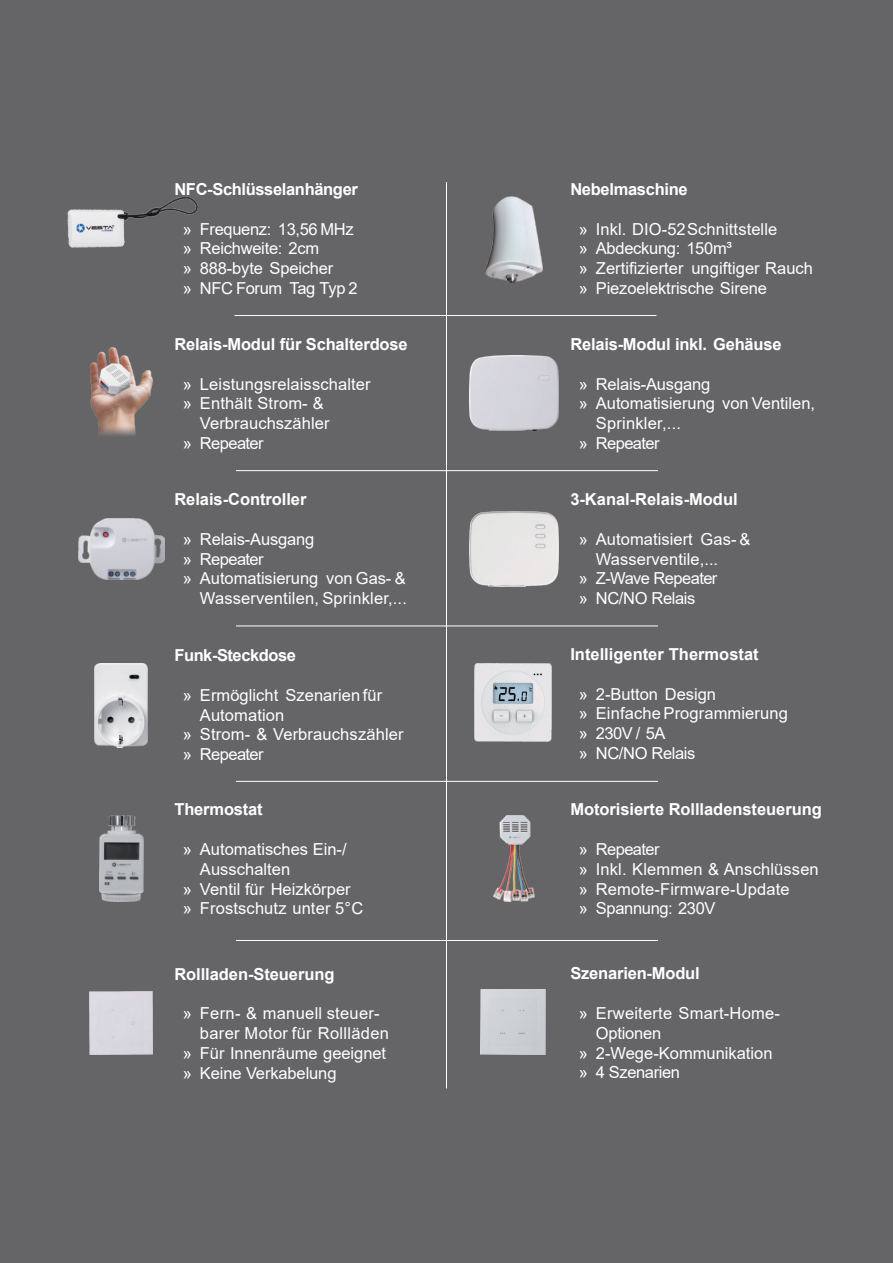
<style>
.page{position:relative;width:893px;height:1263px;background:#656568}
.page>*{position:absolute;margin:0;border:0;box-sizing:border-box;transform-origin:0 0}
.t1{font:16.5px/19.8px "Arial";color:#fff}
.t2{font:700 16.5px "Arial";letter-spacing:-.01em;color:#fff}
.t3{font:16.5px "Arial";letter-spacing:-.035em;color:#fff}
.t4{font:16.5px "Arial";letter-spacing:.02em;color:#fff}
.t5{font:700 16.5px "Arial";letter-spacing:-.03em;color:#fff}
.t6{font:16.5px "Arial";letter-spacing:-.02em;color:#fff}
.t7{font:16.5px "Arial";letter-spacing:-.025em;color:#fff}
</style>
<div class="page">
<img style="left:67px;top:197px;width:131px;height:51px">
<img style="left:485px;top:196px;width:57px;height:86px">
<img style="left:91px;top:347px;width:62px;height:89px">
<img style="left:469px;top:355px;width:89px;height:76px">
<img style="left:79px;top:518px;width:86px;height:61px">
<img style="left:469px;top:511px;width:89px;height:75px">
<img style="left:95px;top:664px;width:53px;height:84px">
<img style="left:474px;top:664px;width:77px;height:77px">
<img style="left:99px;top:816px;width:45px;height:85px">
<img style="left:493px;top:815px;width:41px;height:87px">
<div style="left:90px;top:991px;width:63px;height:64px;background:#d9d8df"></div>
<img style="left:480px;top:990px;width:65px;height:65px">
<hr style="left:446px;top:182px;width:1px;height:906px;background:#fff">
<hr style="left:234px;top:315px;width:422px;height:1px;background:#fff">
<hr style="left:236px;top:470px;width:422px;height:1px;background:#fff">
<hr style="left:236px;top:626px;width:422px;height:1px;background:#fff">
<hr style="left:236px;top:781px;width:422px;height:1px;background:#fff">
<hr style="left:236px;top:940px;width:422px;height:1px;background:#fff">
<p class="t2" style="left:174px;top:183px;width:185px">NFC-Schlüsselanhänger</p>
<p class="t1" style="left:183px;top:220px;width:176px">» Frequenz: 13,56 MHz » Reichweite: 2cm<br>» 888-byte Speicher<br>» NFC Forum Tag Typ 2</p>
<p class="t2" style="left:174px;top:338px;width:235px">Relais-Modul für Schalterdose</p>
<p class="t1" style="left:183px;top:375px;width:189px">» Leistungsrelaisschalter</p>
<p class="t1" style="left:183px;top:395px;width:143px">» Enthält Strom- &amp;</p>
<p class="t1" style="left:200px;top:415px;width:131px">Verbrauchszähler</p>
<p class="t3" style="left:183px;top:437px;width:82px">» Repeater</p>
<p class="t2" style="left:174px;top:493px;width:134px">Relais-Controller</p>
<p class="t1" style="left:183px;top:531px;width:133px">» Relais-Ausgang</p>
<p class="t3" style="left:183px;top:553px;width:82px">» Repeater</p>
<p class="t1" style="left:183px;top:570px;width:224px">» Automatisierung von Gas- &amp;</p>
<p class="t1" style="left:200px;top:590px;width:208px">Wasserventilen, Sprinkler,...</p>
<p class="t5" style="left:174px;top:649px;width:123px">Funk-Steckdose</p>
<p class="t1" style="left:183px;top:686px;width:201px">» Ermöglicht Szenarien für</p>
<p class="t1" style="left:200px;top:706px;width:86px">Automation</p>
<p class="t1" style="left:183px;top:726px;width:222px">» Strom- &amp; Verbrauchszähler</p>
<p class="t3" style="left:183px;top:748px;width:82px">» Repeater</p>
<p class="t2" style="left:174px;top:803px;width:90px">Thermostat</p>
<p class="t1" style="left:183px;top:841px;width:165px">» Automatisches Ein-/</p>
<p class="t1" style="left:200px;top:861px;width:92px">Ausschalten</p>
<p class="t1" style="left:183px;top:880px;width:169px">» Ventil für Heizkörper</p>
<p class="t1" style="left:183px;top:900px;width:182px">» Frostschutz unter 5°C</p>
<p class="t2" style="left:174px;top:968px;width:162px">Rollladen-Steuerung</p>
<p class="t1" style="left:183px;top:1005px;width:198px">» Fern- &amp; manuell steuer-</p>
<p class="t4" style="left:200px;top:1027px;width:191px">barer Motor für Rollläden</p>
<p class="t1" style="left:183px;top:1045px;width:205px">» Für Innenräume geeignet</p>
<p class="t1" style="left:183px;top:1065px;width:155px">» Keine Verkabelung</p>
<p class="t2" style="left:570px;top:183px;width:119px">Nebelmaschine</p>
<p class="t1" style="left:579px;top:220px;width:236px">» Inkl. DIO-52Schnittstelle<br>» Abdeckung: 150m³<br>» Zertifizierter ungiftiger Rauch » Piezoelektrische Sirene</p>
<p class="t2" style="left:570px;top:338px;width:213px">Relais-Modul inkl. Gehäuse</p>
<p class="t1" style="left:579px;top:375px;width:133px">» Relais-Ausgang</p>
<p class="t1" style="left:579px;top:395px;width:238px">» Automatisierung von Ventilen,</p>
<p class="t1" style="left:596px;top:415px;width:87px">Sprinkler,...</p>
<p class="t3" style="left:579px;top:437px;width:82px">» Repeater</p>
<p class="t2" style="left:570px;top:493px;width:169px">3-Kanal-Relais-Modul</p>
<p class="t1" style="left:579px;top:531px;width:173px">» Automatisiert Gas- &amp;</p>
<p class="t1" style="left:596px;top:550px;width:124px">Wasserventile,...</p>
<p class="t3" style="left:579px;top:572px;width:140px">» Z-Wave Repeater</p>
<p class="t6" style="left:579px;top:592px;width:118px">» NC/NO Relais</p>
<p class="t2" style="left:570px;top:648px;width:190px">Intelligenter Thermostat</p>
<p class="t1" style="left:579px;top:685px;width:211px">» 2-Button Design<br>» EinfacheProgrammierung » 230V / 5A<br>» NC/NO Relais</p>
<p class="t2" style="left:570px;top:803px;width:253px">Motorisierte Rollladensteuerung</p>
<p class="t1" style="left:579px;top:841px;width:241px">» Repeater<br>» Inkl. Klemmen &amp; Anschlüssen » Remote-Firmware-Update<br>» Spannung: 230V</p>
<p class="t2" style="left:570px;top:967px;width:131px">Szenarien-Modul</p>
<p class="t1" style="left:579px;top:1005px;width:203px">» Erweiterte Smart-Home-</p>
<p class="t1" style="left:596px;top:1024px;width:67px">Optionen</p>
<p class="t1" style="left:579px;top:1044px;width:195px">» 2-Wege-Kommunikation</p>
<p class="t7" style="left:579px;top:1066px;width:103px">» 4 Szenarien</p>
</div>
